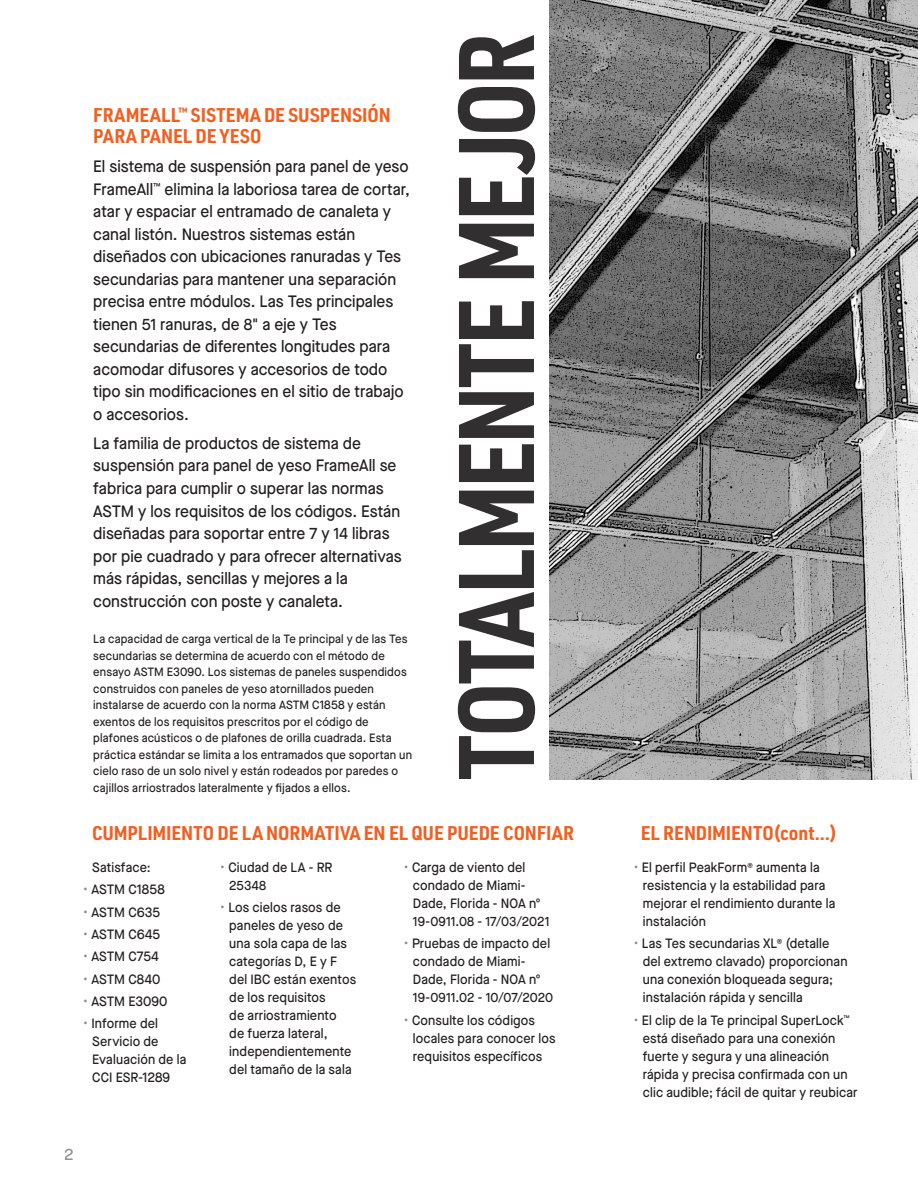
<style>
.page{position:relative;width:918px;height:1188px;background:#fff}
.page>*{position:absolute;margin:0;border:0;box-sizing:border-box;transform-origin:0 0}
.t1{font:700 105px "URWDIN Semi Cond";letter-spacing:-.025em;color:#312f30;scale:.9 1}
.t2{font:700 19.5px/21px "URWDIN Semi Cond";color:#f26021}
.t3{font:500 16.5px/22.5px "Maison Neue";letter-spacing:.005em;color:#231f20;scale:.95 1}
.t4{font:500 16.5px "Maison Neue";color:#8f9194}
.t5{font:500 13.5px/18px "Maison Neue";letter-spacing:.01em;color:#231f20;scale:.95 1}
.t6{font:500 12px/16.5px "Maison Neue";letter-spacing:.015em;color:#231f20;scale:.95 1}
.s1{color:#8a8c8f}
</style>
<div class="page">
<img style="left:550px;top:0;width:368px;height:780px">
<h2 class="t2" style="left:93px;top:104px;width:299px">FRAMEALL<sup>™</sup> SISTEMA DE SUSPENSIÓN<br>PARA PANEL DE YESO</h2>
<p class="t3" style="left:93px;top:155px;width:335px">El sistema de suspensión para panel de yeso FrameAll<sup>™</sup> elimina la laboriosa tarea de cortar, atar y espaciar el entramado de canaleta y canal listón. Nuestros sistemas están diseñados con ubicaciones ranuradas y Tes secundarias para mantener una separación precisa entre módulos. Las Tes principales tienen 51 ranuras, de 8" a eje y Tes secundarias de diferentes longitudes para acomodar difusores y accesorios de todo tipo sin modificaciones en el sitio de trabajo o accesorios.</p>
<p class="t3" style="left:93px;top:432px;width:326px">La familia de productos de sistema de suspensión para panel de yeso FrameAll se fabrica para cumplir o superar las normas ASTM y los requisitos de los códigos. Están diseñadas para soportar entre 7 y 14 libras por pie cuadrado y para ofrecer alternativas más rápidas, sencillas y mejores a la construcción con poste y canaleta.</p>
<p class="t6" style="left:93px;top:631px;width:337px">La capacidad de carga vertical de la Te principal y de las Tes secundarias se determina de acuerdo con el método de ensayo ASTM E3090. Los sistemas de paneles suspendidos construidos con paneles de yeso atornillados pueden instalarse de acuerdo con la norma ASTM C1858 y están exentos de los requisitos prescritos por el código de plafones acústicos o de plafones de orilla cuadrada. Esta práctica estándar se limita a los entramados que soportan un cielo raso de un solo nivel y están rodeados por paredes o cajillos arriostrados lateralmente y fijados a ellos.</p>
<h1 class="t1" style="left:425px;top:780px;width:831px;rotate:-90deg">TOTALMENTE MEJOR</h1>
<h2 class="t2" style="left:92px;top:822px;width:484px">CUMPLIMIENTO DE LA NORMATIVA EN EL QUE PUEDE CONFIAR</h2>
<h2 class="t2" style="left:641px;top:822px;width:198px">EL RENDIMIENTO(cont…)</h2>
<p class="t5" style="left:92px;top:858px;width:63px">Satisface:</p>
<p class="t5" style="left:83px;top:880px;width:87px"><span class="s1">•</span> ASTM C1858</p>
<p class="t5" style="left:83px;top:903px;width:83px"><span class="s1">•</span> ASTM C635</p>
<p class="t5" style="left:83px;top:925px;width:83px"><span class="s1">•</span> ASTM C645</p>
<p class="t5" style="left:83px;top:947px;width:81px"><span class="s1">•</span> ASTM C754</p>
<p class="t5" style="left:83px;top:970px;width:83px"><span class="s1">•</span> ASTM C840</p>
<p class="t5" style="left:83px;top:992px;width:90px"><span class="s1">•</span> ASTM E3090</p>
<p class="t5" style="left:92px;top:1014px;width:100px;text-indent:-9px"><span class="s1">•</span> Informe del<br>Servicio de<br>Evaluación de la<br>CCI ESR-1289</p>
<p class="t5" style="left:643px;top:858px;width:204px;text-indent:-9px"><span class="s1">•</span> El perfil PeakForm<sup>®</sup> aumenta la resistencia y la estabilidad para mejorar el rendimiento durante la instalación</p>
<p class="t5" style="left:643px;top:934px;width:217px;text-indent:-9px"><span class="s1">•</span> Las Tes secundarias XL<sup>®</sup> (detalle del extremo clavado) proporcionan una conexión bloqueada segura; instalación rápida y sencilla</p>
<p class="t5" style="left:643px;top:1011px;width:228px;text-indent:-9px"><span class="s1">•</span> El clip de la Te principal SuperLock<sup>™ </sup>está diseñado para una conexión fuerte y segura y una alineación rápida y precisa confirmada con un clic audible; fácil de quitar y reubicar</p>
<p class="t5" style="left:229px;top:858px;width:110px;text-indent:-9px"><span class="s1">•</span> Ciudad de LA - RR<br>25348</p>
<p class="t5" style="left:229px;top:898px;width:135px;text-indent:-9px"><span class="s1">•</span> Los cielos rasos de paneles de yeso de una sola capa de las categorías D, E y F del IBC están exentos de los requisitos<br>de arriostramiento<br>de fuerza lateral, independientemente del tamaño de la sala</p>
<p class="t5" style="left:413px;top:858px;width:145px;text-indent:-9px"><span class="s1">•</span> Carga de viento del condado de Miami-<br>Dade, Florida - NOA nº<br>19-0911.08 - 17/03/2021</p>
<p class="t5" style="left:413px;top:934px;width:149px;text-indent:-9px"><span class="s1">•</span> Pruebas de impacto del condado de Miami-<br>Dade, Florida - NOA nº<br>19-0911.02 - 10/07/2020</p>
<p class="t5" style="left:413px;top:1011px;width:152px;text-indent:-9px"><span class="s1">•</span> Consulte los códigos locales para conocer los requisitos específicos</p>
<p class="t4" style="left:64px;top:1143px;width:11px">2</p>
</div>
